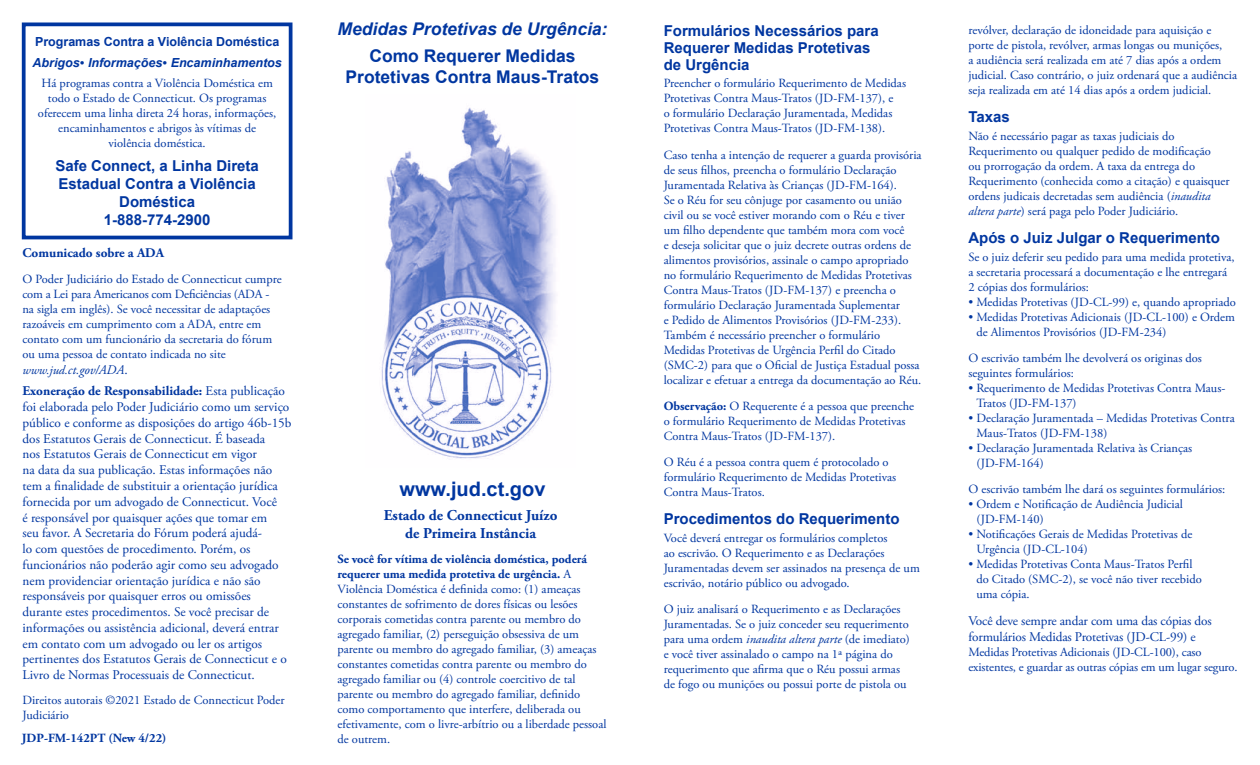
<style>
.page{position:relative;width:1260px;height:765px;background:#fff}
.page>*{position:absolute;margin:0;border:0;box-sizing:border-box;transform-origin:0 0}
.t1{font:700 20px "Arial";color:#0036a0}
.t2{font:700 17.5px/21px "Arial";color:#0036a0;text-align:center}
.t3{font:italic 700 17.5px "Arial";color:#0036a0}
.t4{font:700 15px/18px "Arial";color:#0036a0}
.t5{font:700 15px/17.5px "Adobe Garamond Pro";color:#0036a0;text-align:center}
.t6{font:13.25px/15.8px "Adobe Garamond Pro";color:#0036a0}
.t7{font:700 13.25px/21.4px "Adobe Garamond Pro";color:#0036a0}
.t8{font:12.5px/15px "Adobe Garamond Pro";color:#0036a0}
.t9{font:700 12.5px/20.6px "Arial";color:#0036a0}
.t10{font:700 12.5px "Adobe Garamond Pro";color:#0036a0}
.s1{font-style:italic}
.s2{font-family:"Adobe Garamond Pro";font-weight:400}
.s3{font-weight:400;font-style:italic;font-size:12.5px}
.s4{font-weight:400;font-style:italic}
.s5{font-weight:400}
.s6{font-weight:700}
</style>
<div class="page">
<div style="left:22px;top:22px;width:270px;height:217px;border:4px solid #0036a0"></div>
<img style="left:381px;top:107px;width:175px;height:352px">
<p class="t9" style="left:32px;top:32px;width:251px">Programas Contra a Violência Doméstica<br><span class="s1">Abrigos</span><span class="s2">•</span> <span class="s1">Informações</span><span class="s2">•</span> <span class="s1">Encaminhamentos</span></p>
<p class="t8" style="left:38px;top:76px;width:240px;text-align:center">Há programas contra a Violência Doméstica em todo o Estado de Connecticut. Os programas oferecem uma linha direta 24 horas, informações, encaminhamentos e abrigos às vítimas de violência doméstica.</p>
<p class="t4" style="left:55px;top:157px;width:205px;text-align:center">Safe Connect, a Linha Direta<br>Estadual Contra a Violência<br>Doméstica<br>1-888-774-2900</p>
<p class="t7" style="left:22px;top:242px;width:143px">Comunicado sobre a ADA</p>
<p class="t8" style="left:22px;top:272px;width:261px">O Poder Judiciário do Estado de Connecticut cumpre com a Lei para Americanos com Deficiências (ADA - na sigla em inglês). Se você necessitar de adaptações razoáveis em cumprimento com a ADA, entre em contato com um funcionário da secretaria do fórum ou uma pessoa de contato indicada no site</p>
<p class="t7" style="left:22px;top:359px;width:264px"><span class="s3">www.jud.</span><span class="s4">ct.gov/ADA</span><span class="s5">.<br></span>Exoneração de Responsabilidade: <span class="s5">Esta publicação</span></p>
<p class="t6" style="left:23px;top:400px;width:271px">foi elaborada pelo Poder Judiciário como um serviço público e conforme as disposições do artigo 46b-15b dos Estatutos Gerais de Connecticut. É baseada<br>nos Estatutos Gerais de Connecticut em vigor<br>na data da sua publicação. Estas informações não tem a finalidade de substituir a orientação jurídica fornecida por um advogado de Connecticut. Você<br>é responsável por quaisquer ações que tomar em<br>seu favor. A Secretaria do Fórum poderá ajudá-<br>lo com questões de procedimento. Porém, os funcionários não poderão agir como seu advogado nem providenciar orientação jurídica e não são responsáveis por quaisquer erros ou omissões durante estes procedimentos. Se você precisar de informações ou assistência adicional, deverá entrar em contato com um advogado ou ler os artigos pertinentes dos Estatutos Gerais de Connecticut e o Livro de Normas Processuais de Connecticut.</p>
<p class="t8" style="left:22px;top:693px;width:264px">Direitos autorais ©2021 Estado de Connecticut Poder<br>Judiciário</p>
<p class="t10" style="left:22px;top:731px;width:146px">JDP-FM-142PT (New 4/22)</p>
<h2 class="t3" style="left:338px;top:17px;width:271px">Medidas Protetivas de Urgência:</h2>
<h2 class="t2" style="left:346px;top:45px;width:255px">Como Requerer Medidas<br>Protetivas Contra Maus-Tratos</h2>
<h1 class="t1" style="left:400px;top:475px;width:147px">www.jud.ct.gov</h1>
<p class="t5" style="left:384px;top:507px;width:175px">Estado de Connecticut Juízo de Primeira Instância</p>
<p class="t8" style="left:338px;top:552px;width:270px"><span class="s6">Se você for vítima de violência doméstica, poderá requerer uma medida protetiva de urgência.</span> A Violência Doméstica é definida como: (1) ameaças constantes de sofrimento de dores físicas ou lesões corporais cometidas contra parente ou membro do agregado familiar, (2) perseguição obsessiva de um parente ou membro do agregado familiar, (3) ameaças constantes cometidas contra parente ou membro do agregado familiar ou (4) controle coercitivo de tal parente ou membro do agregado familiar, definido como comportamento que interfere, deliberada ou efetivamente, com o livre-arbítrio ou a liberdade pessoal de outrem.</p>
<p class="t4" style="left:664px;top:22px;width:217px;line-height:16.9px">Formulários Necessários para<br>Requerer Medidas Protetivas de Urgência</p>
<p class="t8" style="left:664px;top:76px;width:244px">Preencher o formulário Requerimento de Medidas Protetivas Contra Maus-Tratos (JD-FM-137), e<br>o formulário Declaração Juramentada, Medidas Protetivas Contra Maus-Tratos (JD-FM-138).</p>
<p class="t8" style="left:664px;top:148px;width:259px">Caso tenha a intenção de requerer a guarda provisória de seus filhos, preencha o formulário Declaração Juramentada Relativa às Crianças (JD-FM-164).<br>Se o Réu for seu cônjuge por casamento ou união civil ou se você estiver morando com o Réu e tiver um filho dependente que também mora com você<br>e deseja solicitar que o juiz decrete outras ordens de alimentos provisórios, assinale o campo apropriado no formulário Requerimento de Medidas Protetivas Contra Maus-Tratos (JD-FM-137) e preencha o formulário Declaração Juramentada Suplementar<br>e Pedido de Alimentos Provisórios (JD-FM-233).<br>Também é necessário preencher o formulário Medidas Protetivas de Urgência Perfil do Citado (SMC-2) para que o Oficial de Justiça Estadual possa localizar e efetuar a entrega da documentação ao Réu.</p>
<p class="t8" style="left:664px;top:399px;width:252px"><span class="s6">Observação:</span> O Requerente é a pessoa que preenche o formulário Requerimento de Medidas Protetivas<br>Contra Maus-Tratos (JD-FM-137).</p>
<p class="t8" style="left:664px;top:455px;width:234px">O Réu é a pessoa contra quem é protocolado o formulário Requerimento de Medidas Protetivas<br>Contra Maus-Tratos.</p>
<p class="t4" style="left:664px;top:510px;width:237px">Procedimentos do Requerimento</p>
<p class="t8" style="left:664px;top:531px;width:258px">Você deverá entregar os formulários completos<br>ao escrivão. O Requerimento e as Declarações Juramentadas devem ser assinados na presença de um escrivão, notário público ou advogado.</p>
<p class="t8" style="left:664px;top:602px;width:248px">O juiz analisará o Requerimento e as Declarações Juramentadas. Se o juiz conceder seu requerimento para uma ordem <span class="s1">inaudita altera parte</span> (de imediato) e você tiver assinalado o campo na 1ª página do requerimento que afirma que o Réu possui armas de fogo ou munições ou possui porte de pistola ou</p>
<p class="t8" style="left:968px;top:23px;width:270px">revólver, declaração de idoneidade para aquisição e porte de pistola, revólver, armas longas ou munições,<br>a audiência será realizada em até 7 dias após a ordem judicial. Caso contrário, o juiz ordenará que a audiência seja realizada em até 14 dias após a ordem judicial.</p>
<p class="t4" style="left:968px;top:108px;width:43px">Taxas</p>
<p class="t8" style="left:968px;top:129px;width:263px">Não é necessário pagar as taxas judiciais do Requerimento ou qualquer pedido de modificação<br>ou prorrogação da ordem. A taxa da entrega do Requerimento (conhecida como a citação) e quaisquer ordens judicais decretadas sem audiência (<span class="s1">inaudita altera parte</span>) será paga pelo Poder Judiciário.</p>
<p class="t4" style="left:968px;top:229px;width:253px">Após o Juiz Julgar o Requerimento</p>
<p class="t8" style="left:968px;top:250px;width:268px">Se o juiz deferir seu pedido para uma medida protetiva, a secretaria processará a documentação e lhe entregará<br>2 cópias dos formulários:</p>
<p class="t8" style="left:968px;top:295px;width:269px">• Medidas Protetivas (JD-CL-99) e, quando apropriado</p>
<p class="t8" style="left:976px;top:310px;width:260px;text-indent:-8px">• Medidas Protetivas Adicionais (JD-CL-100) e Ordem de Alimentos Provisórios (JD-FM-234)</p>
<p class="t8" style="left:968px;top:351px;width:235px">O escrivão também lhe devolverá os originas dos seguintes formulários:</p>
<p class="t8" style="left:976px;top:381px;width:251px;text-indent:-8px">• Requerimento de Medidas Protetivas Contra Maus-<br>Tratos (JD-FM-137)</p>
<p class="t8" style="left:976px;top:411px;width:260px;text-indent:-8px">• Declaração Juramentada – Medidas Protetivas Contra<br>Maus-Tratos (JD-FM-138)</p>
<p class="t8" style="left:976px;top:441px;width:217px;text-indent:-8px">• Declaração Juramentada Relativa às Crianças (JD-FM-164)</p>
<p class="t8" style="left:968px;top:482px;width:258px">O escrivão também lhe dará os seguintes formulários:</p>
<p class="t8" style="left:976px;top:497px;width:208px;text-indent:-8px">• Ordem e Notificação de Audiência Judicial (JD-FM-140)</p>
<p class="t8" style="left:976px;top:527px;width:218px;text-indent:-8px">• Notificações Gerais de Medidas Protetivas de<br>Urgência (JD-CL-104)</p>
<p class="t8" style="left:976px;top:557px;width:227px;text-indent:-8px">• Medidas Protetivas Conta Maus-Tratos Perfil do Citado (SMC-2), se você não tiver recebido uma cópia.</p>
<p class="t6" style="left:968px;top:614px;width:245px">Você deve sempre andar com uma das cópias dos formulários Medidas Protetivas (JD-CL-99) e</p>
<p class="t8" style="left:968px;top:645px;width:271px">Medidas Protetivas Adicionais (JD-CL-100), caso existentes, e guardar as outras cópias em um lugar seguro.</p>
</div>
